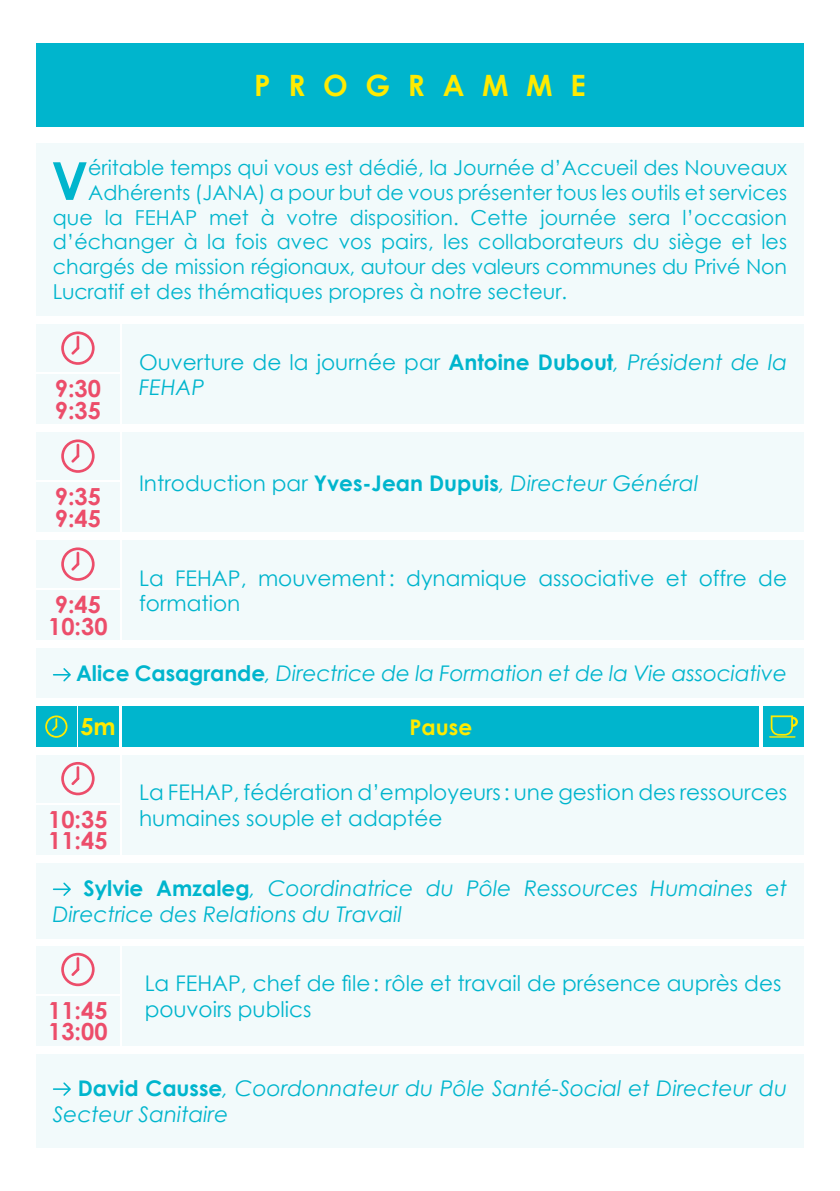
<style>
.page{position:relative;width:840px;height:1191px;background:#fff}
.page>*{position:absolute;margin:0;border:0;box-sizing:border-box;transform-origin:0 0}
.Chapo{font:700 52.4px "Century Gothic";color:#00b5cd}
.t1{font:700 29.4px "Century Gothic";letter-spacing:.6em;color:#ffea01}
.t2{font:700 23.6px "Century Gothic";color:#ec4d6a}
.Horaires{font:700 23.6px "Century Gothic";color:#ffea01}
.Horaires-2{font:21.6px/25.8px "Century Gothic";color:#00b5cd}
.Corps{font:italic 21.6px/25.8px "Century Gothic";color:#00b5cd}
.Horaires-3{font:italic 21.6px "Century Gothic";color:#00b5cd}
.Horaires-4{font:700 21.6px "Century Gothic";color:#ffea01}
.Chapo-2{font:20.6px "Century Gothic";color:#00b5cd}
.s1{font-weight:700}
.s2{font-style:italic}
.s3{font-style:normal}
.s4{font-weight:700;font-style:normal}
</style>
<div class="page">
<div style="left:122px;top:325px;width:681px;height:99px;background:#f2fafb"></div>
<div style="left:122px;top:432px;width:681px;height:100px;background:#f2fafb"></div>
<div style="left:122px;top:540px;width:681px;height:100px;background:#f2fafb"></div>
<div style="left:122px;top:755px;width:681px;height:99px;background:#f2fafb"></div>
<div style="left:122px;top:946px;width:681px;height:99px;background:#f2fafb"></div>
<div style="left:36px;top:648px;width:767px;height:50px;background:#f2fafb"></div>
<svg style="left:53px;top:668px;width:18px;height:13px"></svg>
<div style="left:36px;top:863px;width:767px;height:75px;background:#f2fafb"></div>
<svg style="left:53px;top:882px;width:18px;height:14px"></svg>
<div style="left:36px;top:1054px;width:767px;height:93px;background:#f2fafb"></div>
<svg style="left:53px;top:1082px;width:18px;height:13px"></svg>
<div style="left:36px;top:325px;width:84px;height:47px;background:#f2fafb"></div>
<div style="left:36px;top:432px;width:84px;height:48px;background:#f2fafb"></div>
<div style="left:36px;top:540px;width:84px;height:47px;background:#f2fafb"></div>
<div style="left:763px;top:706px;width:40px;height:40px;background:#00b5cb"></div>
<div style="left:36px;top:755px;width:84px;height:47px;background:#f2fafb"></div>
<div style="left:36px;top:946px;width:84px;height:47px;background:#f2fafb"></div>
<div style="left:36px;top:374px;width:84px;height:50px;background:#f2fafb"></div>
<div style="left:36px;top:482px;width:84px;height:50px;background:#f2fafb"></div>
<div style="left:36px;top:590px;width:84px;height:50px;background:#f2fafb"></div>
<div style="left:36px;top:805px;width:84px;height:49px;background:#f2fafb"></div>
<div style="left:36px;top:995px;width:84px;height:50px;background:#f2fafb"></div>
<svg style="left:61px;top:331px;width:34px;height:34px"></svg>
<svg style="left:61px;top:439px;width:34px;height:34px"></svg>
<svg style="left:61px;top:547px;width:34px;height:34px"></svg>
<svg style="left:61px;top:762px;width:34px;height:33px"></svg>
<hr style="left:76px;top:766px;width:3px;height:14px;background:#ec4d6a">
<svg style="left:61px;top:952px;width:34px;height:34px"></svg>
<div style="left:122px;top:706px;width:636px;height:40px;background:#00b5cd"></div>
<div style="left:36px;top:706px;width:40px;height:40px;background:#00b5cb"></div>
<div style="left:78px;top:706px;width:40px;height:40px;background:#00b5cb"></div>
<svg style="left:45px;top:715px;width:22px;height:22px"></svg>
<svg style="left:769px;top:715px;width:28px;height:22px"></svg>
<div style="left:36px;top:143px;width:767px;height:172px;background:#f2fafb"></div>
<div style="left:36px;top:44px;width:767px;height:83px;background:#00b5cd"></div>
<p class="t1" style="left:254px;top:63px;width:333px">PROGRAMME</p>
<p class="Chapo" style="left:51px;top:141px;width:38px">V</p>
<p class="Chapo-2" style="left:88px;top:153px;width:700px">éritable temps qui vous est dédié, la Journée d’Accueil des Nouveaux</p>
<p class="Chapo-2" style="left:88px;top:178px;width:700px">Adhérents (JANA) a pour but de vous présenter tous les outils et services</p>
<p class="Chapo-2" style="left:53px;top:203px;width:735px">que la FEHAP met à votre disposition. Cette journée sera l’occasion</p>
<p class="Chapo-2" style="left:53px;top:227px;width:735px">d’échanger à la fois avec vos pairs, les collaborateurs du siège et les</p>
<p class="Chapo-2" style="left:53px;top:252px;width:735px">chargés de mission régionaux, autour des valeurs communes du Privé Non</p>
<p class="Chapo-2" style="left:53px;top:277px;width:515px">Lucratif et des thématiques propres à notre secteur.</p>
<p class="t2" style="left:55px;top:371px;width:48px">9:30</p>
<p class="t2" style="left:55px;top:392px;width:48px">9:35</p>
<p class="t2" style="left:55px;top:479px;width:48px">9:35</p>
<p class="t2" style="left:55px;top:500px;width:48px">9:45</p>
<p class="t2" style="left:55px;top:587px;width:48px">9:45</p>
<p class="t2" style="left:48px;top:608px;width:61px">10:30</p>
<p class="Horaires-2" style="left:139px;top:348px;width:649px">Ouverture de la journée par <span class="s1">Antoine Dubout</span><span class="s2">, Président de la<br>FEHAP</span></p>
<p class="Horaires-3" style="left:139px;top:467px;width:560px"><span class="s3">Introduction par</span> <span class="s4">Yves-Jean Dupuis</span>, Directeur Général</p>
<p class="Horaires-2" style="left:139px;top:564px;width:649px">La FEHAP, mouvement: dynamique associative et offre de formation</p>
<p class="Corps" style="left:76px;top:660px;width:712px"><span class="s4">Alice Casagrande</span>, Directrice de la Formation et de la Vie associative</p>
<p class="Horaires" style="left:80px;top:709px;width:37px">5m</p>
<p class="Horaires-4" style="left:409px;top:710px;width:64px">Pause</p>
<p class="t2" style="left:48px;top:801px;width:61px">10:35</p>
<p class="t2" style="left:48px;top:823px;width:61px">11:45</p>
<p class="Horaires-2" style="left:139px;top:779px;width:649px">La FEHAP, fédération d’employeurs: une gestion des ressources humaines souple et adaptée</p>
<p class="Corps" style="left:53px;top:875px;width:735px;text-indent:31px"><span class="s4">Sylvie Amzaleg</span>, Coordinatrice du Pôle Ressources Humaines et<br>Directrice des Relations du Travail</p>
<p class="t2" style="left:48px;top:992px;width:61px">11:45</p>
<p class="t2" style="left:48px;top:1013px;width:61px">13:00</p>
<p class="Horaires-2" style="left:145px;top:970px;width:638px">La FEHAP, chef de file: rôle et travail de présence auprès des pouvoirs publics</p>
<p class="Corps" style="left:53px;top:1074px;width:735px;text-indent:25px"><span class="s4">David Causse</span>, Coordonnateur du Pôle Santé-Social et Directeur du<br>Secteur Sanitaire</p>
</div>
